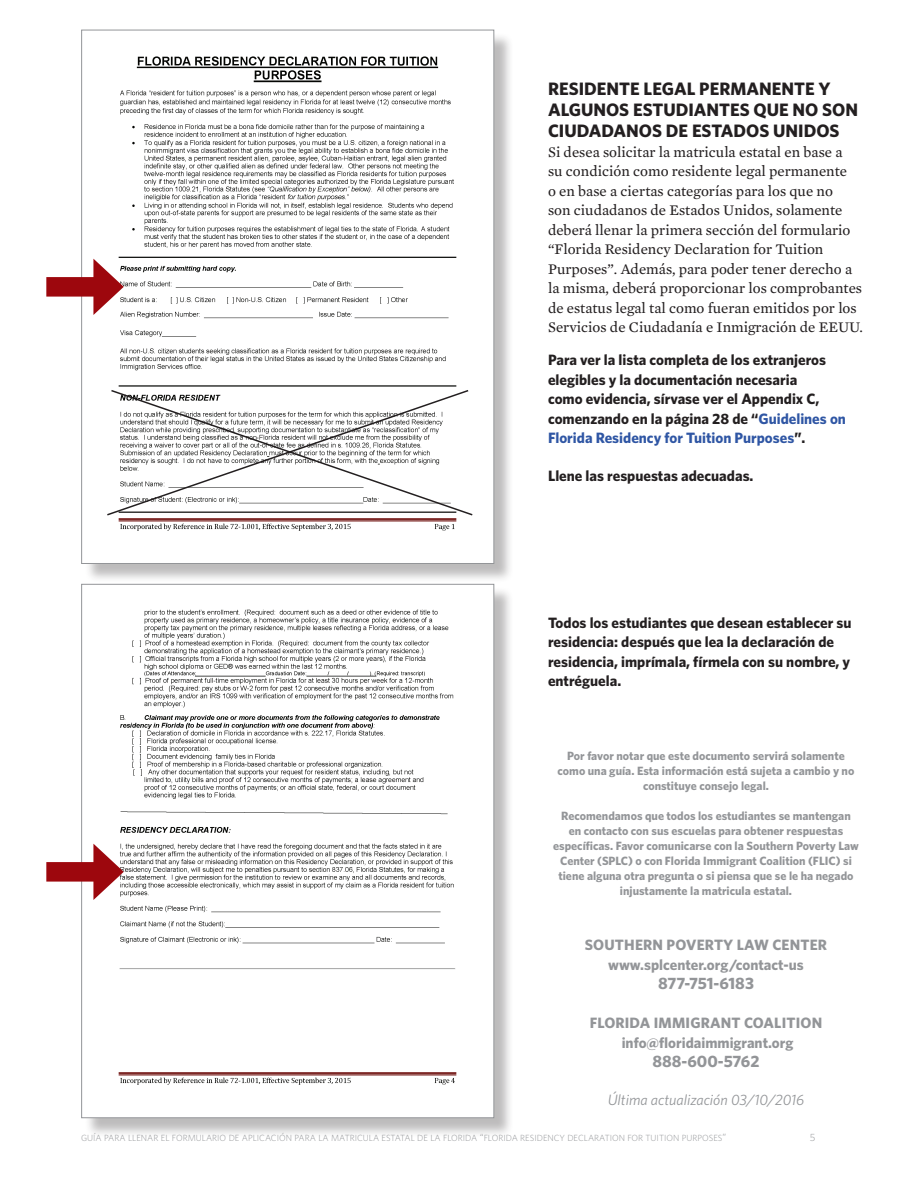
<style>
.page{position:relative;width:918px;height:1188px;background:#fff}
.page>*{position:absolute;margin:0;border:0;box-sizing:border-box;transform-origin:0 0}
.t1{font:700 18px/21px "Whitney";color:#231f20}
.t2{font:700 16.5px "Whitney";color:#939598}
.t3{font:15px/19.5px "Mercury Text G2";color:#231f20}
.t4{font:700 15px/19.5px "Whitney";color:#231f20}
.t5{font:700 15px/19.5px "Whitney";color:#939598;text-align:center}
.t6{font:italic 15px "Whitney";color:#939598}
.t7{font:700 12px/15px "Whitney";color:#939598;text-align:center}
.t8{font:300 10.5px "Whitney";color:#939598}
.t9{font:8.85px "Whitney Light SC850";color:#939598}
.s1{color:#2f56a4}
.s2{font-size:10.5px}
</style>
<div class="page">
<div style="left:84px;top:33px;width:430px;height:551px;background:#231f20;opacity:.3"></div>
<img style="left:84px;top:33px;width:408px;height:529px">
<div style="left:84px;top:587px;width:430px;height:551px;background:#231f20;opacity:.3"></div>
<img style="left:84px;top:587px;width:408px;height:529px">
<div style="left:46px;top:277px;width:59px;height:20px;background:#9d070d"></div>
<svg style="left:93px;top:259px;width:31px;height:56px"></svg>
<div style="left:46px;top:862px;width:59px;height:20px;background:#9d070d"></div>
<svg style="left:93px;top:844px;width:31px;height:56px"></svg>
<svg style="left:105px;top:389px;width:365px;height:128px"></svg>
<p class="t1" style="left:548px;top:78px;width:312px">RESIDENTE LEGAL PERMANENTE Y<br>ALGUNOS ESTUDIANTES QUE NO SON<br>CIUDADANOS DE ESTADOS UNIDOS</p>
<p class="t3" style="left:548px;top:141px;width:316px">Si desea solicitar la matricula estatal en base a<br>su condición como residente legal permanente<br>o en base a ciertas categorías para los que no<br>son ciudadanos de Estados Unidos, solamente deberá llenar la primera sección del formulario “Florida Residency Declaration for Tuition Purposes”. Además, para poder tener derecho a la misma, deberá proporcionar los comprobantes de estatus legal tal como fueran emitidos por los Servicios de Ciudadanía e Inmigración de EEUU.</p>
<p class="t4" style="left:548px;top:350px;width:299px">Para ver la lista completa de los extranjeros elegibles y la documentación necesaria<br>como evidencia, sírvase ver el Appendix C, comenzando en la página 28 de “<span class="s1">Guidelines on Florida Residency for Tuition Purposes</span>”.</p>
<p class="t4" style="left:548px;top:466px;width:207px">Llene las respuestas adecuadas.</p>
<p class="t4" style="left:548px;top:613px;width:305px">Todos los estudiantes que desean establecer su residencia: después que lea la declaración de residencia, imprímala, fírmela con su nombre, y entréguela.</p>
<p class="t7" style="left:558px;top:748px;width:298px">Por favor notar que este documento servirá solamente como una guía. Esta información está sujeta a cambio y no constituye consejo legal.</p>
<p class="t7" style="left:553px;top:808px;width:307px">Recomendamos que todos los estudiantes se mantengan<br>en contacto con sus escuelas para obtener respuestas específicas. Favor comunicarse con la Southern Poverty Law Center (SPLC) o con Florida Immigrant Coalition (FLIC) si tiene alguna otra pregunta o si piensa que se le ha negado injustamente la matricula estatal.</p>
<p class="t5" style="left:585px;top:935px;width:244px">SOUTHERN POVERTY LAW CENTER www.splcenter.org/contact-us</p>
<p class="t2" style="left:658px;top:973px;width:97px">877-751-6183</p>
<p class="t5" style="left:590px;top:1013px;width:234px">FLORIDA IMMIGRANT COALITION info@floridaimmigrant.org</p>
<p class="t2" style="left:652px;top:1051px;width:109px">888-600-5762</p>
<p class="t6" style="left:608px;top:1090px;width:198px">Última actualización 03/10/2016</p>
<p class="t9" style="left:81px;top:1132px;width:647px">GUÍA PARA LLENAR EL FORMULARIO DE APLICACIÓN PARA LA MATRICULA ESTATAL DE LA FLORIDA <span class="s2">“</span>FLORIDA RESIDENCY DECLARATION FOR TUITION PURPOSES<span class="s2">”</span></p>
<p class="t8" style="left:810px;top:1130px;width:7px">5</p>
</div>
